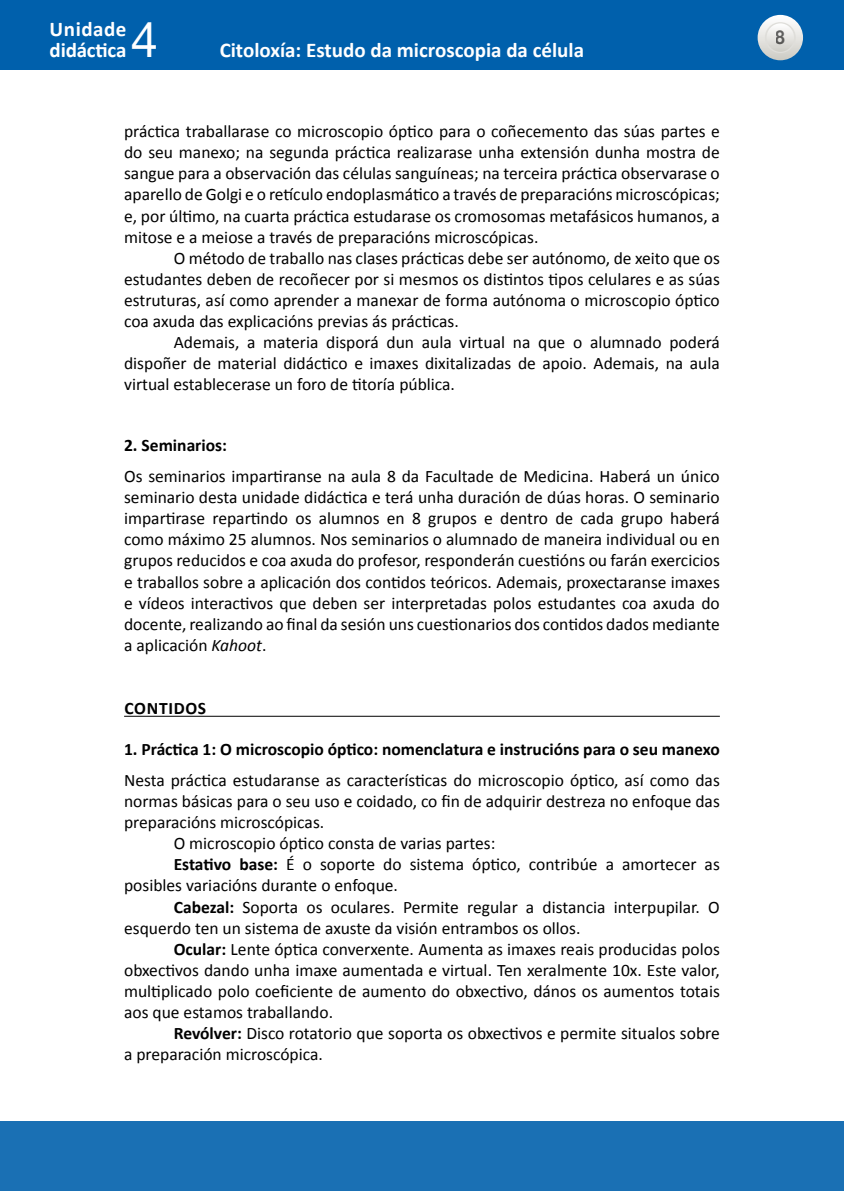
<style>
.page{position:relative;width:844px;height:1191px;background:#fff}
.page>*{position:absolute;margin:0;border:0;box-sizing:border-box;transform-origin:0 0}
.t1{font:49px "Helvetica Neue LT Std";color:#fff}
.t2{font:700 21px/21px "Calibri";color:#fff}
.t3{font:700 19.25px "Helvetica Neue LT Std";color:#000;scale:.9 1}
.TXTO{font:17.5px/21px "Calibri";color:#000;text-align:justify}
.TXTO_sin_SANGRE{font:17.5px/21px "Calibri";color:#000;text-align:justify}
._1º_Epigrafe{font:700 17.5px "Calibri";color:#000}
._0º_Epigrafe{font:700 17.5px "Calibri";letter-spacing:.04em;color:#000}
.s1{font-style:italic}
.s2{font-weight:700}
</style>
<div class="page">
<div style="left:0;top:1121px;width:843px;height:70px;background:#1a70b4"></div>
<div style="left:0;top:0;width:843px;height:69px;background:#0060ac"></div>
<svg style="left:757px;top:15px;width:45px;height:45px"></svg>
<svg style="left:765px;top:23px;width:29px;height:29px"></svg>
<div style="left:764px;top:22px;width:31px;height:31px;border:1px solid #dfdeda;border-radius:50%"></div>
<hr style="left:124px;top:716px;width:595px;height:1px;background:#000">
<p class="t2" style="left:50px;top:19px;width:78px">Unidade didáctica</p>
<h1 class="t1" style="left:131px;top:11px;width:29px">4</h1>
<p class="t2" style="left:220px;top:40px;width:366px">Citoloxía: Estudo da microscopia da célula</p>
<p class="TXTO" style="left:124px;top:121px;width:597px">práctica traballarase co microscopio óptico para o coñecemento das súas partes e do seu manexo; na segunda práctica realizarase unha extensión dunha mostra de sangue para a observación das células sanguíneas; na terceira práctica observarase o aparello de Golgi e o retículo endoplasmático a través de preparacións microscópicas; e, por último, na cuarta práctica estudarase os cromosomas metafásicos humanos, a mitose e a meiose a través de preparacións microscópicas.</p>
<p class="TXTO" style="left:124px;top:247px;width:597px;text-indent:50px">O método de traballo nas clases prácticas debe ser autónomo, de xeito que os estudantes deben de recoñecer por si mesmos os distintos tipos celulares e as súas estruturas, así como aprender a manexar de forma autónoma o microscopio óptico coa axuda das explicacións previas ás prácticas.</p>
<p class="TXTO" style="left:124px;top:332px;width:597px;text-indent:50px">Ademais, a materia disporá dun aula virtual na que o alumnado poderá dispoñer de material didáctico e imaxes dixitalizadas de apoio. Ademais, na aula virtual establecerase un foro de titoría pública.</p>
<p class="_1º_Epigrafe" style="left:124px;top:434px;width:104px">2. Seminarios:</p>
<p class="TXTO_sin_SANGRE" style="left:124px;top:466px;width:597px">Os seminarios impartiranse na aula 8 da Facultade de Medicina. Haberá un único seminario desta unidade didáctica e terá unha duración de dúas horas. O seminario impartirase repartindo os alumnos en 8 grupos e dentro de cada grupo haberá como máximo 25 alumnos. Nos seminarios o alumnado de maneira individual ou en grupos reducidos e coa axuda do profesor, responderán cuestións ou farán exercicios e traballos sobre a aplicación dos contidos teóricos. Ademais, proxectaranse imaxes e vídeos interactivos que deben ser interpretadas polos estudantes coa axuda do docente, realizando ao final da sesión uns cuestionarios dos contidos dados mediante a aplicación <span class="s1">Kahoot</span>.</p>
<p class="_0º_Epigrafe" style="left:124px;top:697px;width:83px">CONTIDOS</p>
<p class="_1º_Epigrafe" style="left:124px;top:738px;width:597px">1. Práctica 1: O microscopio óptico: nomenclatura e instrucións para o seu manexo</p>
<p class="TXTO_sin_SANGRE" style="left:124px;top:769px;width:597px">Nesta práctica estudaranse as características do microscopio óptico, así como das normas básicas para o seu uso e coidado, co fin de adquirir destreza no enfoque das preparacións microscópicas.</p>
<p class="TXTO" style="left:174px;top:833px;width:323px">O microscopio óptico consta de varias partes:</p>
<p class="TXTO" style="left:124px;top:854px;width:597px;text-indent:50px"><span class="s2">Estativo base:</span> É o soporte do sistema óptico, contribúe a amortecer as posibles variacións durante o enfoque.</p>
<p class="TXTO" style="left:124px;top:896px;width:597px;text-indent:50px"><span class="s2">Cabezal:</span> Soporta os oculares. Permite regular a distancia interpupilar. O esquerdo ten un sistema de axuste da visión entrambos os ollos.</p>
<p class="TXTO" style="left:124px;top:938px;width:597px;text-indent:50px"><span class="s2">Ocular:</span> Lente óptica converxente. Aumenta as imaxes reais producidas polos obxectivos dando unha imaxe aumentada e virtual. Ten xeralmente 10x. Este valor, multiplicado polo coeficiente de aumento do obxectivo, dános os aumentos totais aos que estamos traballando.</p>
<p class="TXTO" style="left:124px;top:1022px;width:597px;text-indent:50px"><span class="s2">Revólver:</span> Disco rotatorio que soporta os obxectivos e permite situalos sobre a preparación microscópica.</p>
<p class="t3" style="left:775px;top:26px;width:12px">8</p>
</div>
